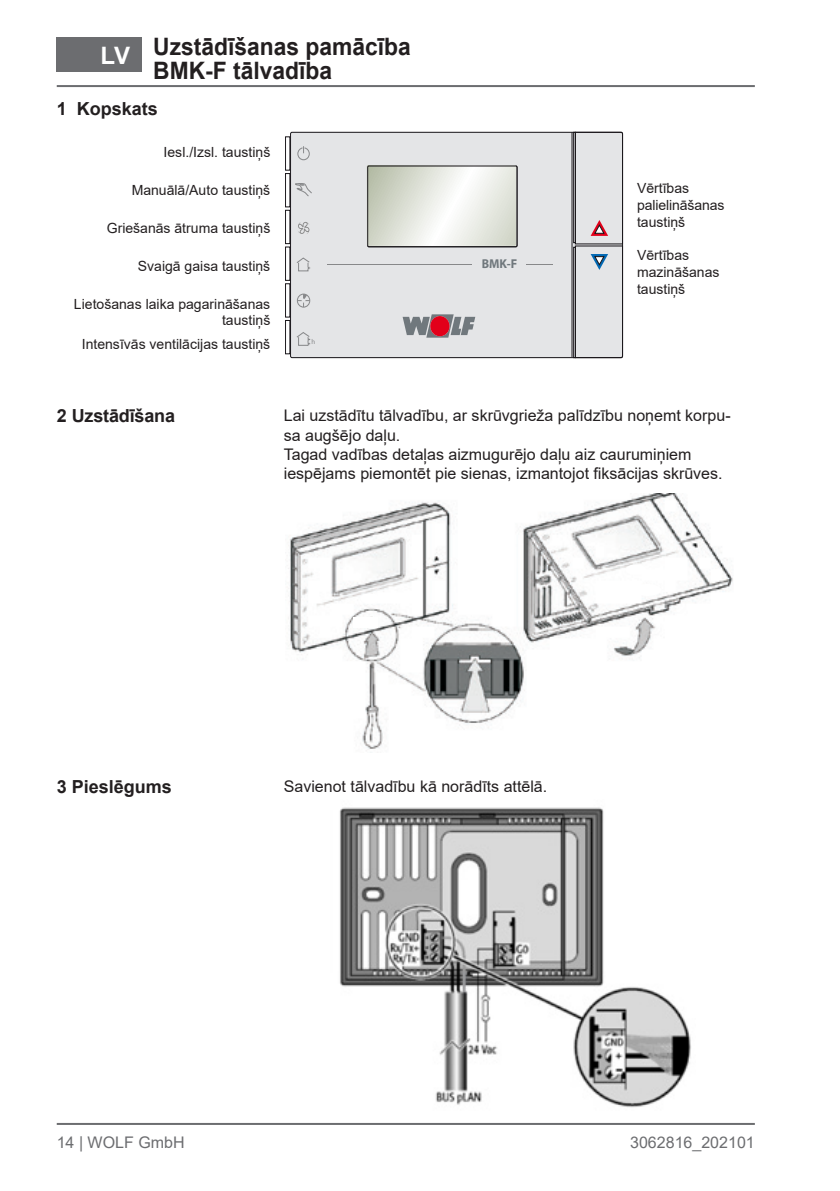
<style>
.page{position:relative;width:840px;height:1191px;background:#fff}
.page>*{position:absolute;margin:0;border:0;box-sizing:border-box;transform-origin:0 0}
.Uberschrift{font:700 24px "Arial";color:#231f20;scale:.95 1}
.Titel_Laenderkuerzel{font:700 24px "Arial";color:#fff}
._02_Arial_12_Inhalts{font:700 18px "Arial";color:#231f20}
.t1{font:16px/19.2px "Arial";color:#231f20}
.t2{font:16px "Arial";color:#6c6d70}
.Inhaltsverzeichnis_4{font:14px/16.8px "Arial";color:#231f20;text-align:right}
.Inhaltverzeichnis_8{font:14px/16.8px "Arial";color:#231f20}
.t3{font:700 12.8px "Myriad Pro";color:#70787d;scale:.95 1}
.t4{font:7px "Myriad Pro";color:#87888a;scale:.95 1}
</style>
<div class="page">
<hr style="left:57px;top:85px;width:697px;height:2px;background:#6c6d70">
<hr style="left:57px;top:1123px;width:697px;height:2px;background:#6c6d70">
<div style="left:57px;top:38px;width:85px;height:34px;background:#6c6d70"></div>
<div style="left:292px;top:134px;width:282px;height:222px;background:#e4e5e7"></div>
<div style="left:573px;top:247px;width:2px;height:111px;border:1px solid #1a171b"></div>
<svg style="left:574px;top:134px;width:46px;height:222px;background:#d8d8db"></svg>
<div style="left:573px;top:132px;width:2px;height:111px;border:1px solid #1a171b"></div>
<div style="left:290px;top:132px;width:332px;height:226px;border:1px solid #1a171b;border-radius:2px"></div>
<hr style="left:571px;top:132px;width:1px;height:225px;background:#1a171b">
<div style="left:285px;top:283px;width:5px;height:34px;border:1px solid #1a171b"></div>
<div style="left:285px;top:320px;width:5px;height:34px;border:1px solid #1a171b"></div>
<div style="left:285px;top:247px;width:5px;height:33px;border:1px solid #1a171b"></div>
<div style="left:285px;top:210px;width:5px;height:34px;border:1px solid #1a171b"></div>
<div style="left:285px;top:173px;width:5px;height:34px;border:1px solid #1a171b"></div>
<div style="left:285px;top:137px;width:5px;height:33px;border:1px solid #1a171b"></div>
<hr style="left:327px;top:264px;width:225px;height:1px;background:#87888a">
<svg style="left:297px;top:146px;width:13px;height:15px"></svg>
<div style="left:471px;top:254px;width:54px;height:20px;background:#e4e5e7"></div>
<svg style="left:402px;top:314px;width:73px;height:24px"></svg>
<div style="left:430px;top:316px;width:19px;height:20px;background:#e2001a;border-radius:50%"></div>
<svg style="left:366px;top:165px;width:150px;height:81px"></svg>
<div style="left:367px;top:166px;width:150px;height:81px;border:1px solid #1a171b"></div>
<div style="left:297px;top:294px;width:13px;height:13px;border:1px solid #87888a;border-radius:50%"></div>
<svg style="left:297px;top:294px;width:12px;height:13px"></svg>
<svg style="left:294px;top:183px;width:18px;height:14px"></svg>
<div style="left:298px;top:262px;width:10px;height:9px;border:1px solid #87888a"></div>
<svg style="left:295px;top:257px;width:15px;height:13px"></svg>
<div style="left:298px;top:337px;width:10px;height:9px;border:1px solid #87888a"></div>
<svg style="left:295px;top:331px;width:15px;height:14px"></svg>
<svg style="left:297px;top:221px;width:12px;height:13px"></svg>
<img style="left:288px;top:493px;width:445px;height:256px">
<div style="left:353px;top:617px;width:25px;height:10px;background:#fff"></div>
<svg style="left:633px;top:584px;width:28px;height:12px"></svg>
<svg style="left:360px;top:593px;width:19px;height:11px"></svg>
<svg style="left:625px;top:564px;width:21px;height:11px"></svg>
<img style="left:339px;top:807px;width:352px;height:301px">
<p class="Uberschrift" style="left:153px;top:30px;width:272px">Uzstādīšanas pamācība</p>
<p class="Uberschrift" style="left:153px;top:54px;width:190px">BMK-F tālvadība</p>
<p class="Titel_Laenderkuerzel" style="left:100px;top:38px;width:31px">LV</p>
<p class="_02_Arial_12_Inhalts" style="left:57px;top:96px;width:103px">1 Kopskats</p>
<p class="Inhaltsverzeichnis_4" style="left:163px;top:143px;width:108px">Iesl./Izsl. taustiņš</p>
<p class="Inhaltsverzeichnis_4" style="left:132px;top:181px;width:140px">Manuālā/Auto taustiņš</p>
<p class="Inhaltsverzeichnis_4" style="left:107px;top:219px;width:165px">Griešanās ātruma taustiņš</p>
<p class="Inhaltsverzeichnis_4" style="left:138px;top:257px;width:134px">Svaigā gaisa taustiņš</p>
<p class="Inhaltsverzeichnis_4" style="left:74px;top:295px;width:198px">Lietošanas laika pagarināšanas taustiņš</p>
<p class="Inhaltsverzeichnis_4" style="left:82px;top:336px;width:190px">Intensīvās ventilācijas taustiņš</p>
<p class="t4" style="left:311px;top:337px;width:5px">h</p>
<p class="t3" style="left:481px;top:255px;width:39px">BMK-F</p>
<p class="Inhaltverzeichnis_8" style="left:636px;top:180px;width:89px">Vērtības palielināšanas taustiņš</p>
<p class="Inhaltverzeichnis_8" style="left:636px;top:247px;width:84px">Vērtības mazināšanas taustiņš</p>
<p class="_02_Arial_12_Inhalts" style="left:57px;top:402px;width:120px">2 Uzstādīšana</p>
<p class="t1" style="left:283px;top:406px;width:448px">Lai uzstādītu tālvadību, ar skrūvgrieža palīdzību noņemt korpu&shy;sa augšējo daļu.</p>
<p class="t1" style="left:283px;top:444px;width:440px">Tagad vadības detaļas aizmugurējo daļu aiz caurumiņiem iespējams piemontēt pie sienas, izmantojot fiksācijas skrūves.</p>
<p class="_02_Arial_12_Inhalts" style="left:57px;top:774px;width:117px">3 Pieslēgums</p>
<p class="t1" style="left:283px;top:776px;width:265px">Savienot tālvadību kā norādīts attēlā.</p>
<p class="t2" style="left:57px;top:1131px;width:129px">14 | WOLF GmbH</p>
<p class="t2" style="left:629px;top:1131px;width:126px">3062816_202101</p>
</div>
